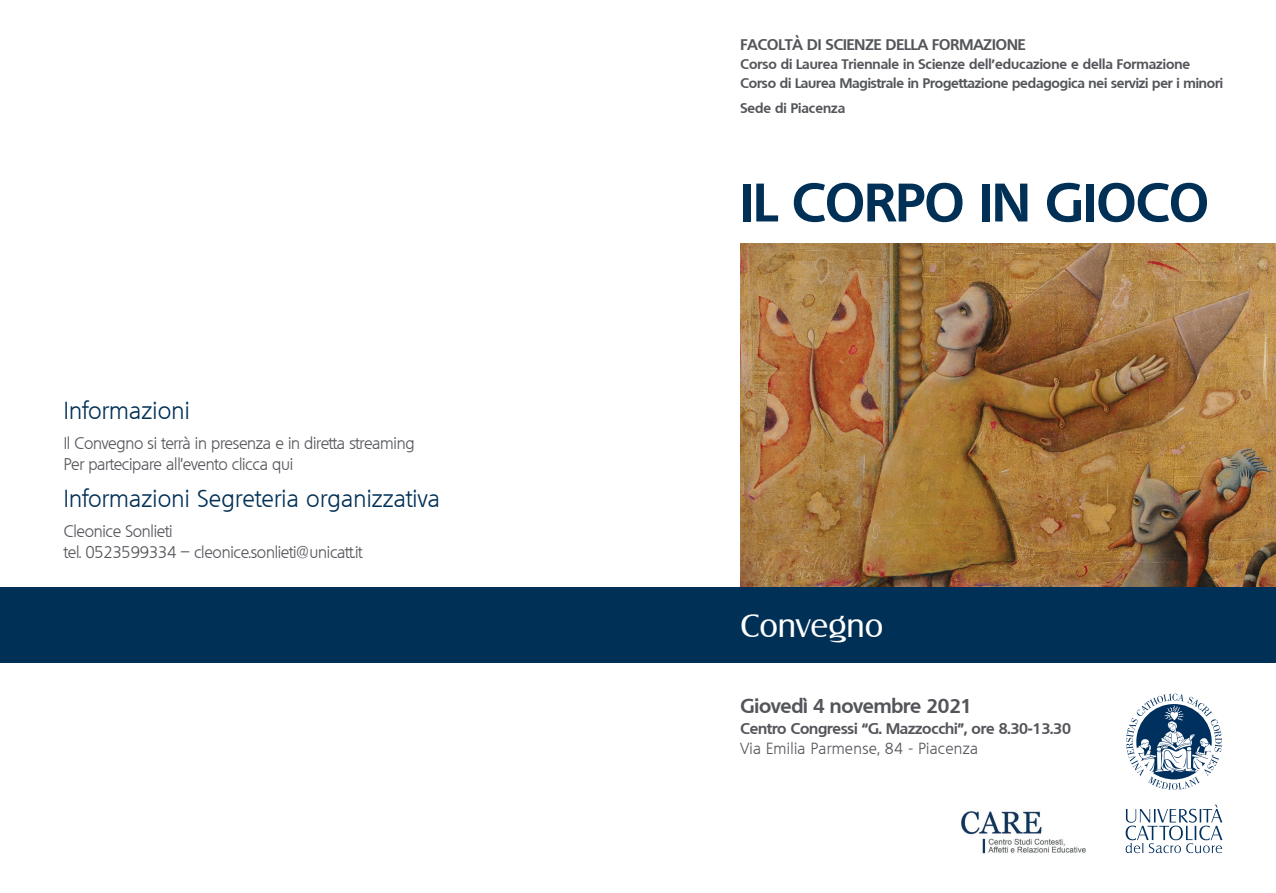
<style>
.page{position:relative;width:1276px;height:893px;background:#fff}
.page>*{position:absolute;margin:0;border:0;box-sizing:border-box;transform-origin:0 0}
.Titolo{font:700 52.5px "Quebec";color:#003056}
.Evento{font:31.5px "Salzburg";color:#fff}
.Info_tit{font:300 24px "Quebec";letter-spacing:.01em;color:#003056}
.Data{font:700 19.5px "Quebec";letter-spacing:-.01em;color:#54555a}
.Info{font:300 16.5px/21px "Quebec";letter-spacing:-.02em;color:#54555a}
.Luogo{font:300 15.75px "Quebec";letter-spacing:.02em;color:#54555a}
.Aula{font:700 15px "Quebec";letter-spacing:-.01em;color:#54555a}
.Fac-Dip{font:700 15px "Quebec";color:#54555a}
.Corso{font:700 13.5px "Quebec";color:#54555a}
</style>
<div class="page">
<img style="left:740px;top:243px;width:536px;height:344px">
<div style="left:0;top:587px;width:1276px;height:75px;background:#003056"></div>
<svg style="left:1126px;top:694px;width:96px;height:96px"></svg>
<svg style="left:1125px;top:805px;width:97px;height:48px"></svg>
<img style="left:961px;top:811px;width:124px;height:43px">
<p class="Info_tit" style="left:64px;top:395px;width:128px">Informazioni</p>
<p class="Info" style="left:64px;top:432px;width:352px">Il Convegno si terrà in presenza e in diretta streaming</p>
<p class="Info" style="left:64px;top:453px;width:231px">Per partecipare all’evento clicca qui</p>
<p class="Info_tit" style="left:64px;top:483px;width:378px">Informazioni Segreteria organizzativa</p>
<p class="Info" style="left:64px;top:520px;width:300px">Cleonice Sonlieti<br>tel. 0523599334 – cleonice.sonlieti@unicatt.it</p>
<p class="Fac-Dip" style="left:740px;top:35px;width:286px">FACOLTÀ DI SCIENZE DELLA FORMAZIONE</p>
<p class="Corso" style="left:740px;top:55px;width:451px">Corso di Laurea Triennale in Scienze dell’educazione e della Formazione</p>
<p class="Corso" style="left:740px;top:74px;width:484px">Corso di Laurea Magistrale in Progettazione pedagogica nei servizi per i minori</p>
<p class="Corso" style="left:740px;top:99px;width:106px">Sede di Piacenza</p>
<p class="Titolo" style="left:740px;top:168px;width:469px">IL CORPO IN GIOCO</p>
<p class="Evento" style="left:740px;top:607px;width:144px">Convegno</p>
<p class="Data" style="left:740px;top:693px;width:233px">Giovedì 4 novembre 2021</p>
<p class="Aula" style="left:740px;top:718px;width:332px">Centro Congressi “G. Mazzocchi”, ore 8.30-13.30</p>
<p class="Luogo" style="left:740px;top:739px;width:239px">Via Emilia Parmense, 84 - Piacenza</p>
</div>
